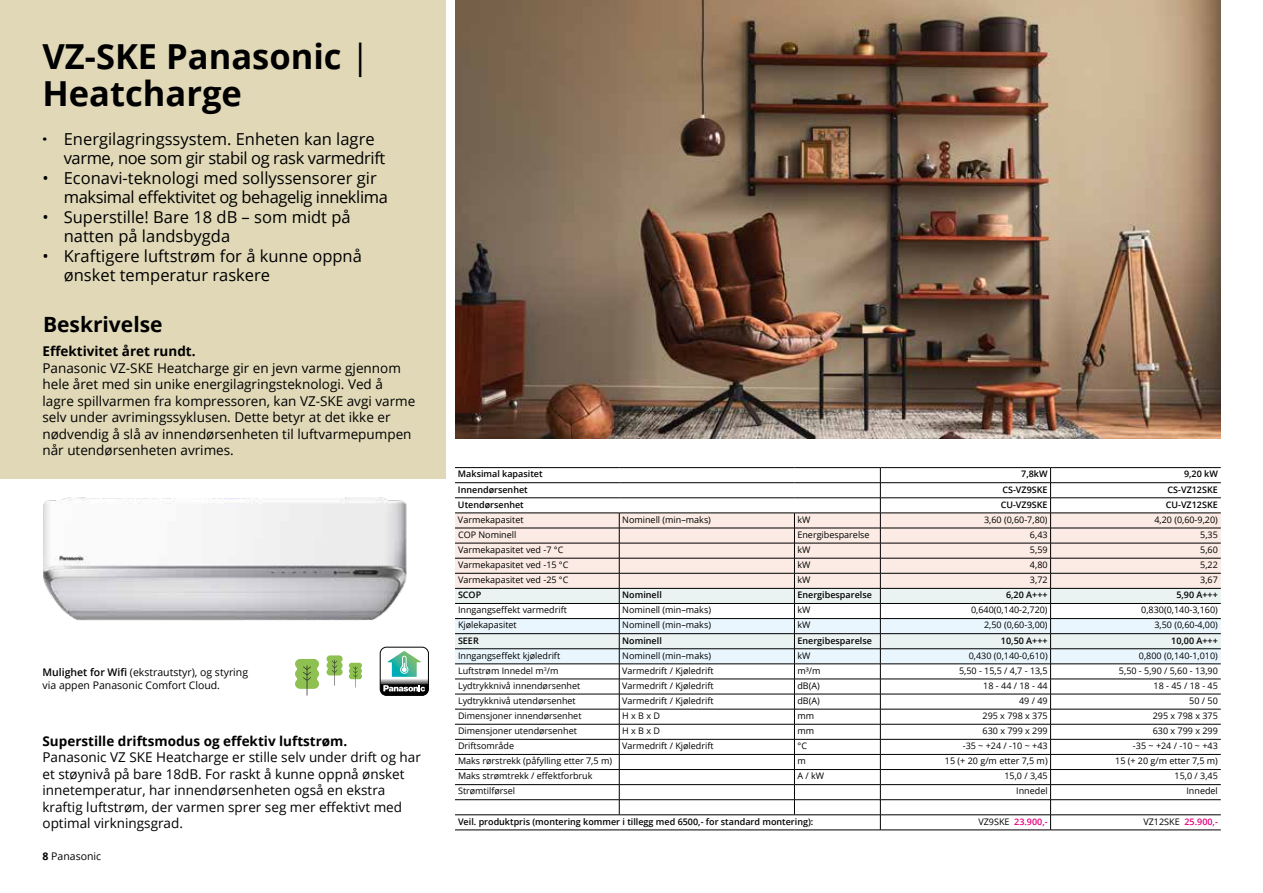
<style>
.page{position:relative;width:1263px;height:893px;background:#fff}
.page>*{position:absolute;margin:0;border:0;box-sizing:border-box;transform-origin:0 0}
.t1{font:700 34.5px/37.5px "Open Sans";color:#000}
.t2{font:700 21px "Open Sans";color:#000}
.t3{font:16.5px/19.5px "Open Sans";color:#000}
.t4{font:16.5px/19.5px "Open Sans";letter-spacing:-.025em;color:#000}
.t5{font:13.5px/16.5px "Open Sans";color:#000}
.t6{font:700 13.5px "Open Sans";color:#000}
.t7{font:10.5px/13.5px "Open Sans";color:#000}
.t8{font:9px "Open Sans";color:#000}
.t9{font:600 9px "Open Sans";color:#000}
.t10{font:600 9px "Open Sans";color:#e6007d}
.s1{font-weight:400}
.s2{font-weight:800}
.s3{font-weight:600}
.s4{font-weight:700}
.s5{font-weight:400;color:#000}
</style>
<div class="page">
<div style="left:0;top:0;width:445px;height:478px;background:#e0d8b7"></div>
<img style="left:455px;top:0;width:765px;height:438px">
<img style="left:43px;top:497px;width:364px;height:124px">
<hr style="left:455px;top:467px;width:164px;height:1px;background:#000">
<hr style="left:619px;top:467px;width:175px;height:1px;background:#000">
<hr style="left:794px;top:467px;width:86px;height:1px;background:#000">
<hr style="left:880px;top:467px;width:170px;height:1px;background:#000">
<hr style="left:1050px;top:467px;width:171px;height:1px;background:#000">
<svg style="left:455px;top:468px;width:766px;height:362px"></svg>
<hr style="left:455px;top:830px;width:164px;height:1px;background:#000">
<hr style="left:619px;top:830px;width:175px;height:1px;background:#000">
<hr style="left:794px;top:830px;width:86px;height:1px;background:#000">
<hr style="left:880px;top:830px;width:170px;height:1px;background:#000">
<hr style="left:1050px;top:830px;width:171px;height:1px;background:#000">
<svg style="left:295px;top:659px;width:24px;height:36px"></svg>
<svg style="left:326px;top:655px;width:17px;height:31px"></svg>
<svg style="left:349px;top:663px;width:13px;height:24px"></svg>
<svg style="left:380px;top:647px;width:48px;height:48px"></svg>
<div style="left:380px;top:647px;width:49px;height:48px;border:1px solid #000;border-radius:6px"></div>
<h1 class="t1" style="left:43px;top:37px;width:329px">VZ-SKE Panasonic <span class="s1">|<br></span>Heatcharge</h1>
<h3 class="t3" style="left:64px;top:129px;width:323px;text-indent:-21px"><span class="s2">·</span> Energilagringssystem. Enheten kan lagre varme, noe som gir stabil og rask varmedrift</h3>
<h3 class="t4" style="left:64px;top:168px;width:326px;text-indent:-21px">• Econavi-teknologi med sollyssensorer gir maksimal effektivitet og behagelig inneklima</h3>
<h3 class="t3" style="left:64px;top:207px;width:288px;text-indent:-21px">• Superstille! Bare 18 dB – som midt på natten på landsbygda</h3>
<h3 class="t3" style="left:64px;top:246px;width:300px;text-indent:-21px">• Kraftigere luftstrøm for å kunne oppnå ønsket temperatur raskere</h3>
<h2 class="t2" style="left:43px;top:309px;width:121px">Beskrivelse</h2>
<h3 class="t6" style="left:43px;top:342px;width:155px">Effektivitet året rundt.</h3>
<p class="t5" style="left:43px;top:359px;width:374px">Panasonic VZ-SKE Heatcharge gir en jevn varme gjennom hele året med sin unike energilagringsteknologi. Ved å lagre spillvarmen fra kompressoren, kan VZ-SKE avgi varme selv under avrimingssyklusen. Dette betyr at det ikke er nødvendig å slå av innendørsenheten til luftvarmepumpen når utendørsenheten avrimes.</p>
<p class="t7" style="left:43px;top:665px;width:207px"><span class="s3">Mulighet for Wifi</span> (ekstrautstyr), og styring via appen Panasonic Comfort Cloud.</p>
<h3 class="t6" style="left:43px;top:731px;width:306px">Superstille driftsmodus og effektiv luftstrøm.</h3>
<p class="t5" style="left:43px;top:749px;width:380px">Panasonic VZ SKE Heatcharge er stille selv under drift og har et støynivå på bare 18dB. For raskt å kunne oppnå ønsket innetemperatur, har innendørsenheten også en ekstra kraftig luftstrøm, der varmen sprer seg mer effektivt med optimal virkningsgrad.</p>
<p class="t7" style="left:43px;top:849px;width:60px"><span class="s4">8</span> Panasonic</p>
<p class="t9" style="left:458px;top:468px;width:86px">Maksimal kapasitet</p>
<p class="t9" style="left:1021px;top:468px;width:28px">7,8kW</p>
<p class="t9" style="left:1184px;top:468px;width:35px">9,20 kW</p>
<p class="t9" style="left:458px;top:483px;width:71px">Innendørsenhet</p>
<p class="t9" style="left:1002px;top:483px;width:47px">CS-VZ9SKE</p>
<p class="t9" style="left:1167px;top:483px;width:52px">CS-VZ12SKE</p>
<p class="t9" style="left:458px;top:498px;width:67px">Utendørsenhet</p>
<p class="t9" style="left:1001px;top:498px;width:48px">CU-VZ9SKE</p>
<p class="t9" style="left:1166px;top:498px;width:54px">CU-VZ12SKE</p>
<p class="t8" style="left:458px;top:513px;width:67px">Varmekapasitet</p>
<p class="t8" style="left:622px;top:513px;width:90px">Nominell (min–maks)</p>
<p class="t8" style="left:797px;top:513px;width:15px">kW</p>
<p class="t8" style="left:984px;top:513px;width:65px">3,60 (0,60-7,80)</p>
<p class="t8" style="left:1154px;top:513px;width:65px">4,20 (0,60-9,20)</p>
<p class="t8" style="left:458px;top:528px;width:60px">COP Nominell</p>
<p class="t8" style="left:797px;top:528px;width:74px">Energibesparelse</p>
<p class="t8" style="left:1030px;top:528px;width:19px">6,43</p>
<p class="t8" style="left:1200px;top:528px;width:19px">5,35</p>
<p class="t8" style="left:458px;top:543px;width:107px">Varmekapasitet ved -7 °C</p>
<p class="t8" style="left:797px;top:543px;width:15px">kW</p>
<p class="t8" style="left:1030px;top:543px;width:19px">5,59</p>
<p class="t8" style="left:1200px;top:543px;width:19px">5,60</p>
<p class="t8" style="left:458px;top:559px;width:112px">Varmekapasitet ved -15 °C</p>
<p class="t8" style="left:797px;top:559px;width:15px">kW</p>
<p class="t8" style="left:1030px;top:559px;width:19px">4,80</p>
<p class="t8" style="left:1200px;top:559px;width:19px">5,22</p>
<p class="t8" style="left:458px;top:574px;width:112px">Varmekapasitet ved -25 °C</p>
<p class="t8" style="left:797px;top:574px;width:15px">kW</p>
<p class="t8" style="left:1030px;top:574px;width:19px">3,72</p>
<p class="t8" style="left:1200px;top:574px;width:19px">3,67</p>
<p class="t9" style="left:458px;top:589px;width:25px">SCOP</p>
<p class="t9" style="left:622px;top:589px;width:41px">Nominell</p>
<p class="t9" style="left:797px;top:589px;width:76px">Energibesparelse</p>
<p class="t9" style="left:1006px;top:589px;width:43px">6,20 A+++</p>
<p class="t9" style="left:1176px;top:589px;width:43px">5,90 A+++</p>
<p class="t8" style="left:458px;top:604px;width:110px">Inngangseffekt varmedrift</p>
<p class="t8" style="left:622px;top:604px;width:90px">Nominell (min–maks)</p>
<p class="t8" style="left:797px;top:604px;width:15px">kW</p>
<p class="t8" style="left:971px;top:604px;width:78px">0,640(0,140-2,720)</p>
<p class="t8" style="left:1141px;top:604px;width:78px">0,830(0,140-3,160)</p>
<p class="t8" style="left:458px;top:619px;width:60px">Kjølekapasitet</p>
<p class="t8" style="left:622px;top:619px;width:90px">Nominell (min–maks)</p>
<p class="t8" style="left:797px;top:619px;width:15px">kW</p>
<p class="t8" style="left:984px;top:619px;width:65px">2,50 (0,60-3,00)</p>
<p class="t8" style="left:1154px;top:619px;width:65px">3,50 (0,60-4,00)</p>
<p class="t9" style="left:458px;top:634px;width:22px">SEER</p>
<p class="t9" style="left:622px;top:634px;width:41px">Nominell</p>
<p class="t9" style="left:797px;top:634px;width:76px">Energibesparelse</p>
<p class="t9" style="left:1001px;top:634px;width:48px">10,50 A+++</p>
<p class="t9" style="left:1171px;top:634px;width:48px">10,00 A+++</p>
<p class="t8" style="left:458px;top:649px;width:104px">Inngangseffekt kjøledrift</p>
<p class="t8" style="left:622px;top:649px;width:90px">Nominell (min–maks)</p>
<p class="t8" style="left:797px;top:649px;width:15px">kW</p>
<p class="t8" style="left:969px;top:649px;width:80px">0,430 (0,140-0,610)</p>
<p class="t8" style="left:1139px;top:649px;width:80px">0,800 (0,140-1,010)</p>
<p class="t8" style="left:458px;top:664px;width:102px">Luftstrøm Innedel m<sup>3</sup>/m</p>
<p class="t8" style="left:622px;top:664px;width:93px">Varmedrift / Kjøledrift</p>
<p class="t8" style="left:797px;top:664px;width:25px">m³/m</p>
<p class="t8" style="left:959px;top:664px;width:90px">5,50 - 15,5 / 4,7 - 13,5</p>
<p class="t8" style="left:1119px;top:664px;width:100px">5,50 - 5,90 / 5,60 - 13,90</p>
<p class="t8" style="left:458px;top:679px;width:124px">Lydtrykknivå innendørsenhet</p>
<p class="t8" style="left:622px;top:679px;width:93px">Varmedrift / Kjøledrift</p>
<p class="t8" style="left:797px;top:679px;width:24px">dB(A)</p>
<p class="t8" style="left:983px;top:679px;width:66px">18 - 44 / 18 - 44</p>
<p class="t8" style="left:1153px;top:679px;width:66px">18 - 45 / 18 - 45</p>
<p class="t8" style="left:458px;top:694px;width:119px">Lydtrykknivå utendørsenhet</p>
<p class="t8" style="left:622px;top:694px;width:93px">Varmedrift / Kjøledrift</p>
<p class="t8" style="left:797px;top:694px;width:24px">dB(A)</p>
<p class="t8" style="left:1019px;top:694px;width:30px">49 / 49</p>
<p class="t8" style="left:1189px;top:694px;width:30px">50 / 50</p>
<p class="t8" style="left:458px;top:710px;width:125px">Dimensjoner innendørsenhet</p>
<p class="t8" style="left:622px;top:710px;width:39px">H x B x D</p>
<p class="t8" style="left:797px;top:710px;width:18px">mm</p>
<p class="t8" style="left:982px;top:710px;width:67px">295 x 798 x 375</p>
<p class="t8" style="left:1153px;top:710px;width:67px">295 x 798 x 375</p>
<p class="t8" style="left:458px;top:725px;width:120px">Dimensjoner utendørsenhet</p>
<p class="t8" style="left:622px;top:725px;width:39px">H x B x D</p>
<p class="t8" style="left:797px;top:725px;width:18px">mm</p>
<p class="t8" style="left:982px;top:725px;width:67px">630 x 799 x 299</p>
<p class="t8" style="left:1153px;top:725px;width:67px">630 x 799 x 299</p>
<p class="t8" style="left:458px;top:740px;width:58px">Driftsområde</p>
<p class="t8" style="left:622px;top:740px;width:93px">Varmedrift / Kjøledrift</p>
<p class="t8" style="left:797px;top:740px;width:11px">°C</p>
<p class="t8" style="left:963px;top:740px;width:86px">-35 ~ +24 / -10 ~ +43</p>
<p class="t8" style="left:1133px;top:740px;width:86px">-35 ~ +24 / -10 ~ +43</p>
<p class="t8" style="left:458px;top:755px;width:155px">Maks rørstrekk (påfylling etter 7,5 m)</p>
<p class="t8" style="left:797px;top:755px;width:10px">m</p>
<p class="t8" style="left:945px;top:755px;width:104px">15 (+ 20 g/m etter 7,5 m)</p>
<p class="t8" style="left:1115px;top:755px;width:104px">15 (+ 20 g/m etter 7,5 m)</p>
<p class="t8" style="left:458px;top:770px;width:136px">Maks strømtrekk / effektforbruk</p>
<p class="t8" style="left:797px;top:770px;width:28px">A / kW</p>
<p class="t8" style="left:1004px;top:770px;width:45px">15,0 / 3,45</p>
<p class="t8" style="left:1174px;top:770px;width:45px">15,0 / 3,45</p>
<p class="t8" style="left:458px;top:785px;width:59px">Strømtilførsel</p>
<p class="t8" style="left:1016px;top:785px;width:33px">Innedel</p>
<p class="t8" style="left:1186px;top:785px;width:33px">Innedel</p>
<p class="t9" style="left:458px;top:815px;width:357px">Veil. produktpris (montering kommer i tillegg med 6500,- for standard montering):</p>
<p class="t10" style="left:978px;top:815px;width:71px"><span class="s5">VZ9SKE</span> 23.900,-</p>
<p class="t10" style="left:1143px;top:815px;width:76px"><span class="s5">VZ12SKE</span> 25.900,-</p>
</div>
